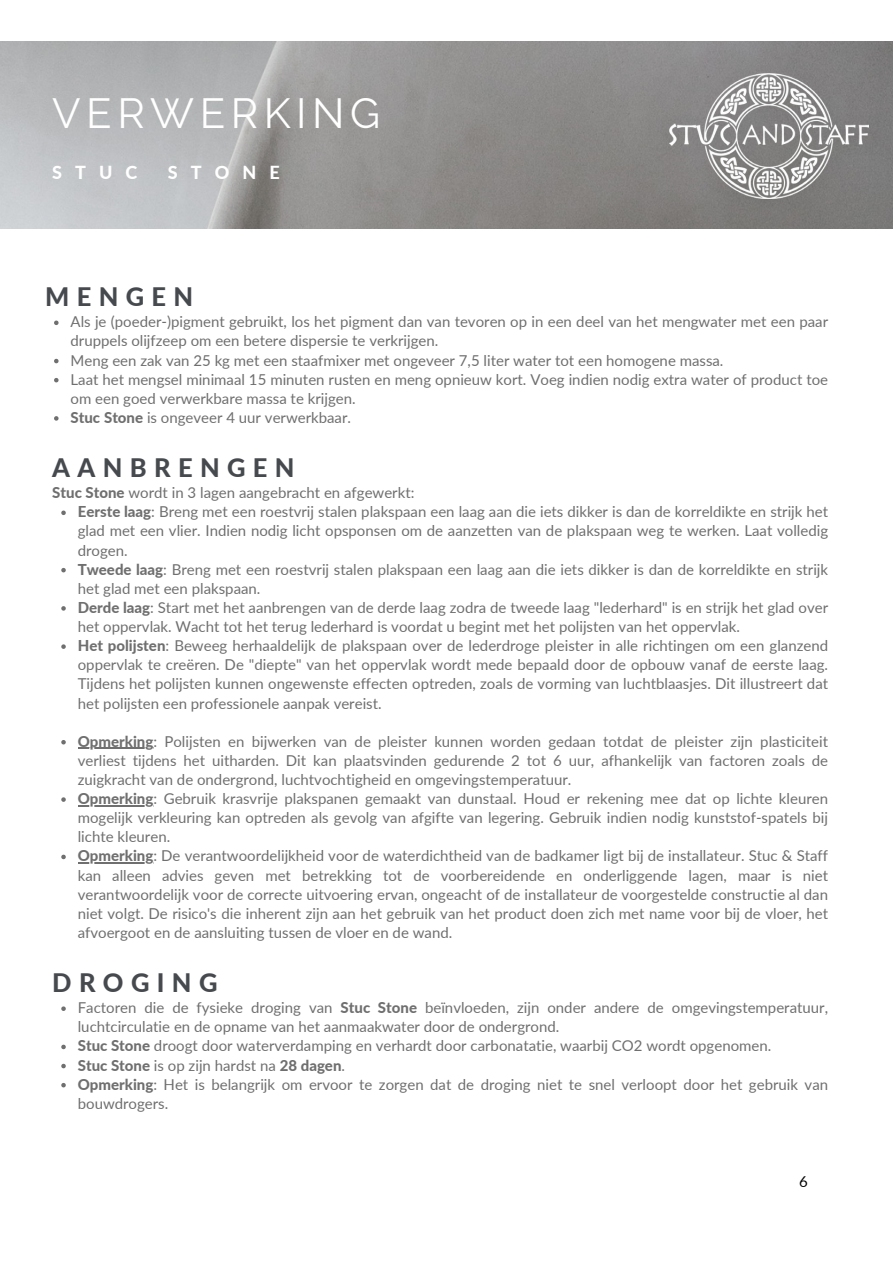
<style>
.page{position:relative;width:893px;height:1264px;background:#fff}
.page>*{position:absolute;margin:0;border:0;box-sizing:border-box;transform-origin:0 0}
.t1{font:42px "Raleway";letter-spacing:.13em;color:#fff}
.t2{font:800 25.5px "Lato";letter-spacing:.29em;color:#464a4e}
.t3{font:800 18px "Lato";letter-spacing:.725em;color:#fff}
.t4{font:15px/19px "Lato";color:#706f6f}
.t5{font:15px "Lato";color:#000}
.s1{font-weight:800}
</style>
<div class="page">
<img style="left:0;top:42px;width:892px;height:186px">
<img style="left:659px;top:63px;width:221px;height:149px">
<img style="left:669px;top:74px;width:199px;height:125px">
<svg style="left:61px;top:510px;width:5px;height:5px"></svg>
<svg style="left:61px;top:568px;width:5px;height:4px"></svg>
<svg style="left:61px;top:606px;width:5px;height:4px"></svg>
<svg style="left:61px;top:644px;width:5px;height:5px"></svg>
<svg style="left:61px;top:740px;width:5px;height:4px"></svg>
<hr style="left:78px;top:747px;width:75px;height:2px;background:#706f6f">
<svg style="left:61px;top:797px;width:5px;height:4px"></svg>
<hr style="left:78px;top:805px;width:75px;height:1px;background:#706f6f">
<svg style="left:61px;top:854px;width:5px;height:5px"></svg>
<hr style="left:78px;top:862px;width:75px;height:1px;background:#706f6f">
<svg style="left:54px;top:320px;width:5px;height:5px"></svg>
<svg style="left:54px;top:359px;width:5px;height:4px"></svg>
<svg style="left:54px;top:378px;width:5px;height:4px"></svg>
<svg style="left:54px;top:416px;width:5px;height:4px"></svg>
<svg style="left:61px;top:1006px;width:5px;height:4px"></svg>
<svg style="left:61px;top:1044px;width:5px;height:5px"></svg>
<svg style="left:61px;top:1063px;width:5px;height:5px"></svg>
<svg style="left:61px;top:1083px;width:5px;height:4px"></svg>
<p class="t1" style="left:52px;top:88px;width:329px">VERWERKING</p>
<p class="t3" style="left:52px;top:161px;width:87px">STUC</p>
<p class="t3" style="left:168px;top:161px;width:113px">STONE</p>
<p class="t2" style="left:45px;top:281px;width:150px">MENGEN</p>
<p class="t4" style="left:70px;top:312px;width:759px">Als je (poeder-)pigment gebruikt, los het pigment dan van tevoren op in een deel van het mengwater met een paar druppels olijfzeep om een betere dispersie te verkrijgen.</p>
<p class="t4" style="left:70px;top:350px;width:654px">Meng een zak van 25 kg met een staafmixer met ongeveer 7,5 liter water tot een homogene massa.</p>
<p class="t4" style="left:70px;top:369px;width:759px">Laat het mengsel minimaal 15 minuten rusten en meng opnieuw kort. Voeg indien nodig extra water of product toe om een goed verwerkbare massa te krijgen.</p>
<p class="t4" style="left:70px;top:407px;width:282px"><span class="s1">Stuc Stone</span> is ongeveer 4 uur verwerkbaar.</p>
<p class="t2" style="left:52px;top:452px;width:244px">AANBRENGEN</p>
<p class="t4" style="left:78px;top:502px;width:751px;text-align:justify"><span class="s1">Eerste laag</span>: Breng met een roestvrij stalen plakspaan een laag aan die iets dikker is dan de korreldikte en strijk het glad met een vlier. Indien nodig licht opsponsen om de aanzetten van de plakspaan weg te werken. Laat volledig drogen.</p>
<p class="t4" style="left:78px;top:559px;width:751px"><span class="s1">Tweede laag</span>: Breng met een roestvrij stalen plakspaan een laag aan die iets dikker is dan de korreldikte en strijk het glad met een plakspaan.</p>
<p class="t4" style="left:78px;top:597px;width:751px"><span class="s1">Derde laag</span>: Start met het aanbrengen van de derde laag zodra de tweede laag "lederhard" is en strijk het glad over het oppervlak. Wacht tot het terug lederhard is voordat u begint met het polijsten van het oppervlak.</p>
<p class="t4" style="left:78px;top:635px;width:751px;text-align:justify"><span class="s1">Het polijsten</span>: Beweeg herhaaldelijk de plakspaan over de lederdroge pleister in alle richtingen om een glanzend oppervlak te creëren. De "diepte" van het oppervlak wordt mede bepaald door de opbouw vanaf de eerste laag.<br>Tijdens het polijsten kunnen ongewenste effecten optreden, zoals de vorming van luchtblaasjes. Dit illustreert dat het polijsten een professionele aanpak vereist.</p>
<p class="t4" style="left:78px;top:731px;width:751px;text-align:justify"><span class="s1">Opmerking</span>: Polijsten en bijwerken van de pleister kunnen worden gedaan totdat de pleister zijn plasticiteit verliest tijdens het uitharden. Dit kan plaatsvinden gedurende 2 tot 6 uur, afhankelijk van factoren zoals de zuigkracht van de ondergrond, luchtvochtigheid en omgevingstemperatuur.</p>
<p class="t4" style="left:78px;top:788px;width:751px;text-align:justify"><span class="s1">Opmerking</span>: Gebruik krasvrije plakspanen gemaakt van dunstaal. Houd er rekening mee dat op lichte kleuren mogelijk verkleuring kan optreden als gevolg van afgifte van legering. Gebruik indien nodig kunststof-spatels bij lichte kleuren.</p>
<p class="t4" style="left:78px;top:846px;width:751px;text-align:justify"><span class="s1">Opmerking</span>: De verantwoordelijkheid voor de waterdichtheid van de badkamer ligt bij de installateur. Stuc &amp; Staff kan alleen advies geven met betrekking tot de voorbereidende en onderliggende lagen, maar is niet verantwoordelijk voor de correcte uitvoering ervan, ongeacht of de installateur de voorgestelde constructie al dan niet volgt. De risico's die inherent zijn aan het gebruik van het product doen zich met name voor bij de vloer, het afvoergoot en de aansluiting tussen de vloer en de wand.</p>
<p class="t4" style="left:52px;top:483px;width:363px"><span class="s1">Stuc Stone</span> wordt in 3 lagen aangebracht en afgewerkt:</p>
<p class="t2" style="left:52px;top:966px;width:167px">DROGING</p>
<p class="t4" style="left:78px;top:997px;width:751px">Factoren die de fysieke droging van <span class="s1">Stuc Stone</span> beïnvloeden, zijn onder andere de omgevingstemperatuur, luchtcirculatie en de opname van het aanmaakwater door de ondergrond.</p>
<p class="t4" style="left:78px;top:1036px;width:695px"><span class="s1">Stuc Stone</span> droogt door waterverdamping en verhardt door carbonatatie, waarbij CO2 wordt opgenomen.</p>
<p class="t4" style="left:78px;top:1055px;width:269px"><span class="s1">Stuc Stone</span> is op zijn hardst na <span class="s1">28 dagen</span>.</p>
<p class="t4" style="left:78px;top:1074px;width:751px"><span class="s1">Opmerking</span>: Het is belangrijk om ervoor te zorgen dat de droging niet te snel verloopt door het gebruik van bouwdrogers.</p>
<p class="t5" style="left:799px;top:1172px;width:10px">6</p>
</div>
